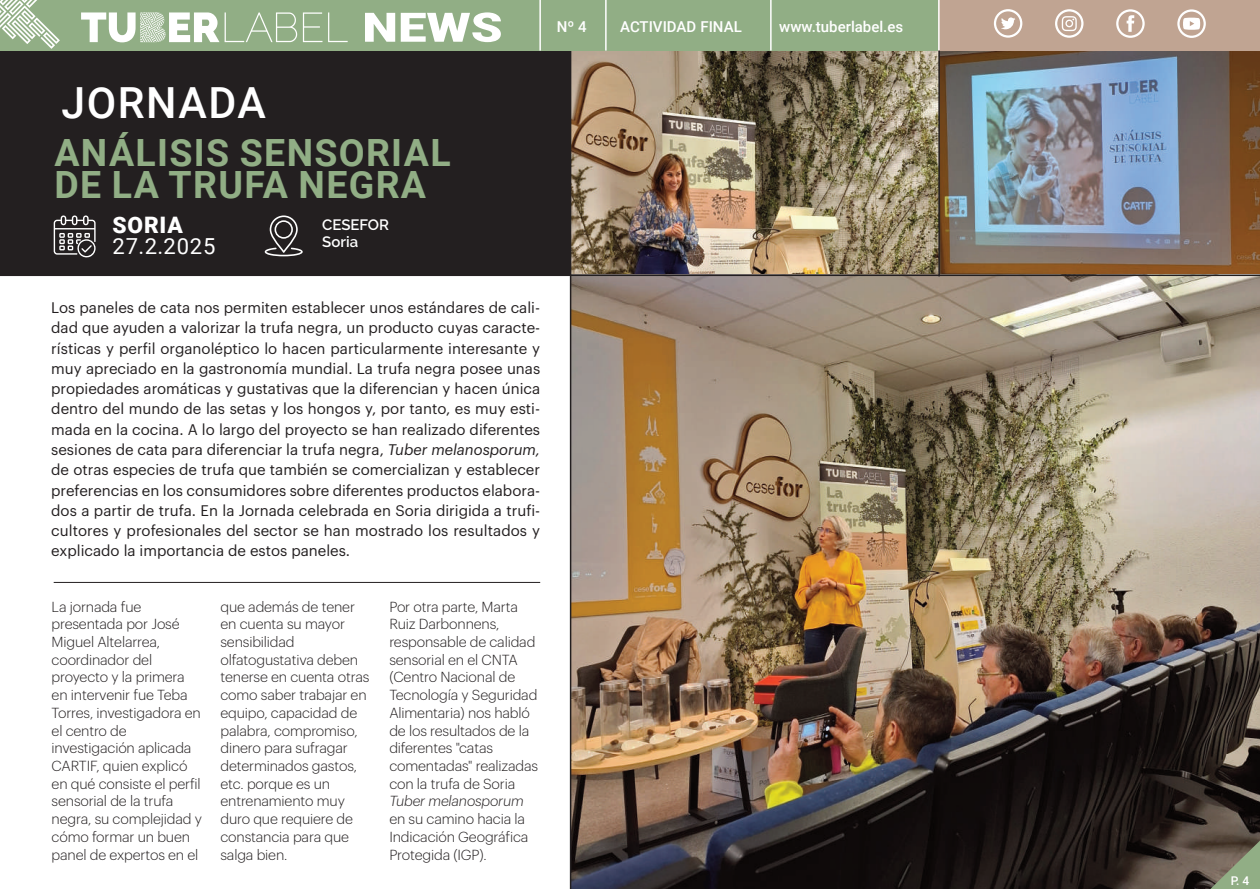
<style>
.page{position:relative;width:1260px;height:889px;background:#fff}
.page>*{position:absolute;margin:0;border:0;box-sizing:border-box;transform-origin:0 0}
.t1{font:500 42.9px "Roboto";letter-spacing:.035em;color:#fff}
.t2{font:700 37.5px/31.5px "Roboto";letter-spacing:.035em;color:#91ae85}
.t3{font:900 22.65px "Roboto";letter-spacing:.035em;color:#fff}
.t4{font:22.05px "Roboto";letter-spacing:.035em;color:#fff}
.t5{font:15px/20.2px "Graphik";color:#231f20;text-align:justify}
.t6{font:500 15px "Roboto";color:#fff}
.t7{font:600 15px/17.4px "Raleway";color:#fff}
.t8{font:300 14.25px/17.7px "Graphik";letter-spacing:-.01em;color:#231f20}
.t9{font:italic 300 14.25px "Graphik";letter-spacing:-.01em;color:#231f20}
.t10{font:500 12px "Roboto";color:#fff}
.s1{font-style:italic}
</style>
<div class="page">
<div style="left:0;top:49px;width:994px;height:226px;background:#231f20"></div>
<img style="left:571px;top:51px;width:367px;height:223px">
<img style="left:940px;top:51px;width:319px;height:223px">
<img style="left:571px;top:276px;width:689px;height:612px">
<hr style="left:570px;top:51px;width:1px;height:837px;background:#231f20">
<svg style="left:265px;top:215px;width:38px;height:41px"></svg>
<svg style="left:54px;top:215px;width:42px;height:43px"></svg>
<hr style="left:54px;top:581px;width:486px;height:1px;background:#231f20">
<div style="left:0;top:0;width:1260px;height:51px;background:#91ae85"></div>
<div style="left:939px;top:0;width:321px;height:51px;background:#c0a492"></div>
<svg style="left:328px;top:12px;width:20px;height:30px"></svg>
<svg style="left:303px;top:12px;width:19px;height:30px"></svg>
<svg style="left:81px;top:12px;width:216px;height:30px"></svg>
<svg style="left:365px;top:13px;width:30px;height:29px"></svg>
<svg style="left:401px;top:12px;width:100px;height:30px"></svg>
<svg style="left:0;top:0;width:60px;height:49px"></svg>
<svg style="left:1177px;top:9px;width:29px;height:29px"></svg>
<svg style="left:994px;top:9px;width:28px;height:29px"></svg>
<svg style="left:1116px;top:9px;width:29px;height:29px"></svg>
<svg style="left:1055px;top:9px;width:29px;height:29px"></svg>
<hr style="left:539px;top:0;width:2px;height:51px;background:#fff">
<hr style="left:605px;top:0;width:2px;height:51px;background:#fff">
<hr style="left:770px;top:0;width:2px;height:51px;background:#fff">
<hr style="left:938px;top:0;width:2px;height:51px;background:#fff">
<hr style="left:0;top:274px;width:1260px;height:2px;background:#231f20">
<svg style="left:1208px;top:839px;width:52px;height:49px;background:#797e65"></svg>
<p class="t6" style="left:557px;top:18px;width:31px">Nº 4</p>
<p class="t6" style="left:620px;top:18px;width:123px">ACTIVIDAD FINAL</p>
<p class="t6" style="left:779px;top:18px;width:126px">www.tuberlabel.es</p>
<h1 class="t1" style="left:62px;top:78px;width:206px">JORNADA</h1>
<h2 class="t2" style="left:54px;top:138px;width:398px">ANÁLISIS SENSORIAL<br>DE LA TRUFA NEGRA</h2>
<h3 class="t3" style="left:113px;top:211px;width:72px">SORIA</h3>
<p class="t7" style="left:322px;top:215px;width:68px">CESEFOR<br>Soria</p>
<h3 class="t4" style="left:113px;top:234px;width:104px">27.2.2025</h3>
<p class="t5" style="left:51px;top:298px;width:490px">Los paneles de cata nos permiten establecer unos estándares de cali&shy;dad que ayuden a valorizar la trufa negra, un producto cuyas caracte&shy;rísticas y perfil organoléptico lo hacen particularmente interesante y muy apreciado en la gastronomía mundial. La trufa negra posee unas propiedades aromáticas y gustativas que la diferencian y hacen única dentro del mundo de las setas y los hongos y, por tanto, es muy esti&shy;mada en la cocina. A lo largo del proyecto se han realizado diferentes sesiones de cata para diferenciar la trufa negra, <span class="s1">Tuber melanosporum, </span>de otras especies de trufa que también se comercializan y establecer preferencias en los consumidores sobre diferentes productos elabora&shy;dos a partir de trufa. En la Jornada celebrada en Soria dirigida a trufi&shy;cultores y profesionales del sector se han mostrado los resultados y explicado la importancia de estos paneles.</p>
<p class="t8" style="left:52px;top:598px;width:152px">La jornada fue presentada por José<br>Miguel Altelarrea, coordinador del proyecto y la primera en intervenir fue Teba<br>Torres, investigadora en el centro de investigación aplicada<br>CARTIF, quien explicó en qué consiste el perfil sensorial de la trufa negra, su complejidad y cómo formar un buen panel de expertos en el</p>
<p class="t8" style="left:220px;top:598px;width:150px">que además de tener en cuenta su mayor sensibilidad olfatogustativa deben tenerse en cuenta otras como saber trabajar en equipo, capacidad de palabra, compromiso, dinero para sufragar determinados gastos, etc. porque es un entrenamiento muy duro que requiere de constancia para que salga bien.</p>
<p class="t8" style="left:389px;top:598px;width:150px">Por otra parte, Marta<br>Ruiz Darbonnens, responsable de calidad sensorial en el CNTA (Centro Nacional de<br>Tecnología y Seguridad<br>Alimentaria) nos habló de los resultados de la diferentes "catas comentadas" realizadas con la trufa de Soria</p>
<p class="t9" style="left:389px;top:790px;width:136px">Tuber melanosporum</p>
<p class="t8" style="left:389px;top:810px;width:141px">en su camino hacia la<br>Indicación Geográfica<br>Protegida (IGP).</p>
<p class="t10" style="left:1231px;top:873px;width:20px">P. 4</p>
</div>
